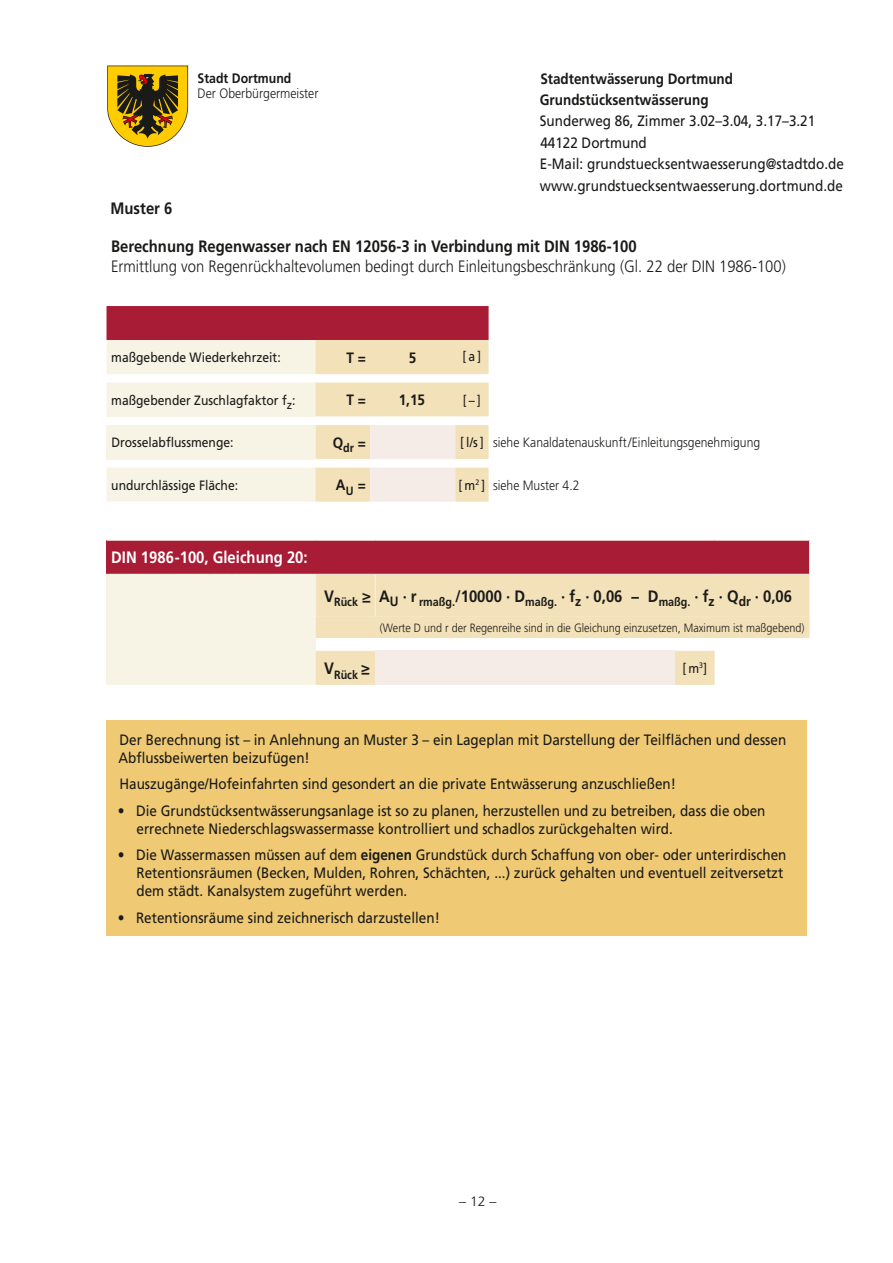
<style>
.page{position:relative;width:893px;height:1263px;background:#fff}
.page>*{position:absolute;margin:0;border:0;box-sizing:border-box;transform-origin:0 0}
.t1{font:300 16.5px "Frutiger LT Pro";color:#1a1a18;scale:.9 1}
.t2{font:700 16.5px "Frutiger LT Pro";color:#1a1a18;scale:.9 1}
.t3{font:700 16.5px "Frutiger LT";color:#1a1a18;scale:.9 1}
.t4{font:700 16.5px "Frutiger LT";color:#fff;scale:.9 1}
.t5{font:15px/18px "Frutiger LT";color:#1a1a18;scale:.9 1}
.t6{font:15px/21.5px "Frutiger LT Pro";color:#1a1a18;scale:.9 1}
.t7{font:700 15px/21.5px "Frutiger LT Pro";color:#1a1a18;scale:.9 1}
.t8{font:700 13.8px "Frutiger LT";color:#1a1a18;scale:.9 1}
.t9{font:300 13.65px "Frutiger LT";color:#1a1a18;scale:.9 1}
.t10{font:13.5px "Frutiger LT";color:#1a1a18;scale:.9 1}
.t11{font:300 13.5px "Frutiger LT Pro";color:#1a1a18;scale:.9 1}
.t12{font:300 13.5px "Frutiger LT Pro";color:#1a1a18;scale:1.04 1}
.t13{font:300 12px "Frutiger LT Pro";color:#1a1a18;scale:.9 1}
.t14{font:700 12px "Frutiger LT";color:#1a1a18;scale:.9 1}
.s1{font-family:"Frutiger LT";font-weight:400}
.s2{font-family:"Frutiger LT Pro"}
.s3{font-weight:700}
</style>
<div class="page">
<svg style="left:107px;top:66px;width:81px;height:81px;background:#a58826"></svg>
<svg style="left:107px;top:306px;width:382px;height:196px;background:#e9cabf"></svg>
<hr style="left:107px;top:416px;width:208px;height:1px;background:#f7f4e5">
<hr style="left:315px;top:416px;width:55px;height:1px;background:#f7f4e5">
<hr style="left:370px;top:416px;width:85px;height:1px;background:#f7f4e5">
<hr style="left:455px;top:416px;width:34px;height:1px;background:#f7f4e5">
<div style="left:106px;top:720px;width:701px;height:216px;background:#efc974"></div>
<div style="left:107px;top:540px;width:702px;height:34px;background:#a91c35"></div>
<div style="left:107px;top:574px;width:209px;height:111px;background:#f7f4e5"></div>
<svg style="left:316px;top:575px;width:493px;height:110px"></svg>
<div style="left:375px;top:651px;width:300px;height:34px;background:#f5ebe7"></div>
<hr style="left:107px;top:540px;width:209px;height:1px;background:#f7f4e5">
<hr style="left:316px;top:540px;width:59px;height:1px;background:#f7f4e5">
<hr style="left:375px;top:540px;width:300px;height:1px;background:#f7f4e5">
<hr style="left:675px;top:540px;width:40px;height:1px;background:#f7f4e5">
<hr style="left:715px;top:540px;width:95px;height:1px;background:#f7f4e5">
<hr style="left:809px;top:540px;width:1px;height:34px;background:#f7f4e5">
<hr style="left:316px;top:574px;width:59px;height:1px;background:#f7f4e5">
<hr style="left:375px;top:574px;width:300px;height:1px;background:#f7f4e5">
<hr style="left:375px;top:574px;width:1px;height:43px;background:#f7f4e5">
<hr style="left:675px;top:574px;width:40px;height:1px;background:#f7f4e5">
<hr style="left:715px;top:574px;width:95px;height:1px;background:#f7f4e5">
<hr style="left:809px;top:574px;width:1px;height:43px;background:#f7f4e5">
<p class="t8" style="left:198px;top:70px;width:106px">Stadt Dortmund</p>
<p class="t9" style="left:198px;top:85px;width:136px">Der Oberbürgermeister</p>
<p class="t2" style="left:111px;top:198px;width:70px">Muster 6</p>
<p class="t7" style="left:540px;top:68px;width:216px">Stadtentwässerung Dortmund<br>Grundstücksentwässerung</p>
<p class="t6" style="left:540px;top:110px;width:339px">Sunderweg 86, Zimmer 3.02–3.04, 3.17–3.21<br>44122 Dortmund<br>E-Mail: grundstuecksentwaesserung@stadtdo.de www.grundstuecksentwaesserung.dortmund.de</p>
<p class="t2" style="left:111px;top:237px;width:585px">Berechnung Regenwasser nach EN 12056-3 in Verbindung mit DIN 1986-100</p>
<p class="t1" style="left:111px;top:257px;width:751px">Ermittlung von Regenrückhaltevolumen bedingt durch Einleitungsbeschränkung (Gl. 22 der DIN 1986-100)</p>
<p class="t10" style="left:111px;top:349px;width:190px">maßgebende Wiederkehrzeit:</p>
<p class="t7" style="left:347px;top:347px;width:23px">T =</p>
<p class="t7" style="left:409px;top:347px;width:10px">5</p>
<p class="t10" style="left:463px;top:348px;width:22px">[a]</p>
<p class="t10" style="left:111px;top:392px;width:206px">maßgebender Zuschlagfaktor f<sub>z</sub>:</p>
<p class="t7" style="left:347px;top:389px;width:23px">T =</p>
<p class="t7" style="left:399px;top:389px;width:31px">1,15</p>
<p class="t10" style="left:463px;top:392px;width:21px">[–]</p>
<p class="t10" style="left:111px;top:435px;width:137px">Drosselabflussmenge:</p>
<p class="t7" style="left:333px;top:432px;width:38px">Q<sub>dr</sub> =</p>
<p class="t11" style="left:460px;top:435px;width:335px"><span class="s1">[l/s]</span> siehe Kanaldatenauskunft/Einleitungsgenehmigung</p>
<p class="t10" style="left:111px;top:477px;width:143px">undurchlässige Fläche:</p>
<p class="t7" style="left:336px;top:474px;width:35px">A<sub>U</sub> =</p>
<p class="t11" style="left:459px;top:477px;width:136px"><span class="s1">[ m</span><sup>2</sup> <span class="s1">]</span> siehe Muster 4.2</p>
<p class="t4" style="left:111px;top:548px;width:220px">DIN 1986-100, Gleichung 20:</p>
<p class="t3" style="left:324px;top:586px;width:521px">V<sub>Rück</sub> <span class="s2">≥</span> A<sub>U</sub> · r <sub>rmaßg.</sub>/10000 · D<sub>maßg.</sub> · f<sub>z</sub> · 0,06 − D<sub>maßg.</sub> · f<sub>z</sub> · Q<sub>dr</sub> · 0,06</p>
<p class="t13" style="left:380px;top:621px;width:473px">(Werte D und r der Regenreihe sind in die Gleichung einzusetzen, Maximum ist maßgebend)</p>
<p class="t14" style="left:324px;top:667px;width:52px"><sup>V</sup>Rück <sup>≥</sup></p>
<p class="t10" style="left:682px;top:660px;width:29px">[ m<sup>3</sup>]</p>
<p class="t5" style="left:119px;top:731px;width:743px">Der Berechnung ist – in Anlehnung an Muster 3 – ein Lageplan mit Darstellung der Teilflächen und dessen<br>Abflussbeiwerten beizufügen!</p>
<p class="t5" style="left:119px;top:775px;width:620px">Hauszugänge/Hofeinfahrten sind gesondert an die private Entwässerung anzuschließen!</p>
<p class="t5" style="left:137px;top:802px;width:700px;text-indent:-19px">• Die Grundstücksentwässerungsanlage ist so zu planen, herzustellen und zu betreiben, dass die oben errechnete Niederschlagswassermasse kontrolliert und schadlos zurückgehalten wird.</p>
<p class="t5" style="left:137px;top:846px;width:724px;text-indent:-19px">• Die Wassermassen müssen auf dem <span class="s3">eigenen</span> Grundstück durch Schaffung von ober- oder unterirdischen<br>Retentionsräumen (Becken, Mulden, Rohren, Schächten, ...) zurück gehalten und eventuell zeitversetzt dem städt. Kanalsystem zugeführt werden.</p>
<p class="t5" style="left:118px;top:909px;width:359px">• Retentionsräume sind zeichnerisch darzustellen!</p>
<p class="t12" style="left:459px;top:1193px;width:38px">– 12 –</p>
</div>
